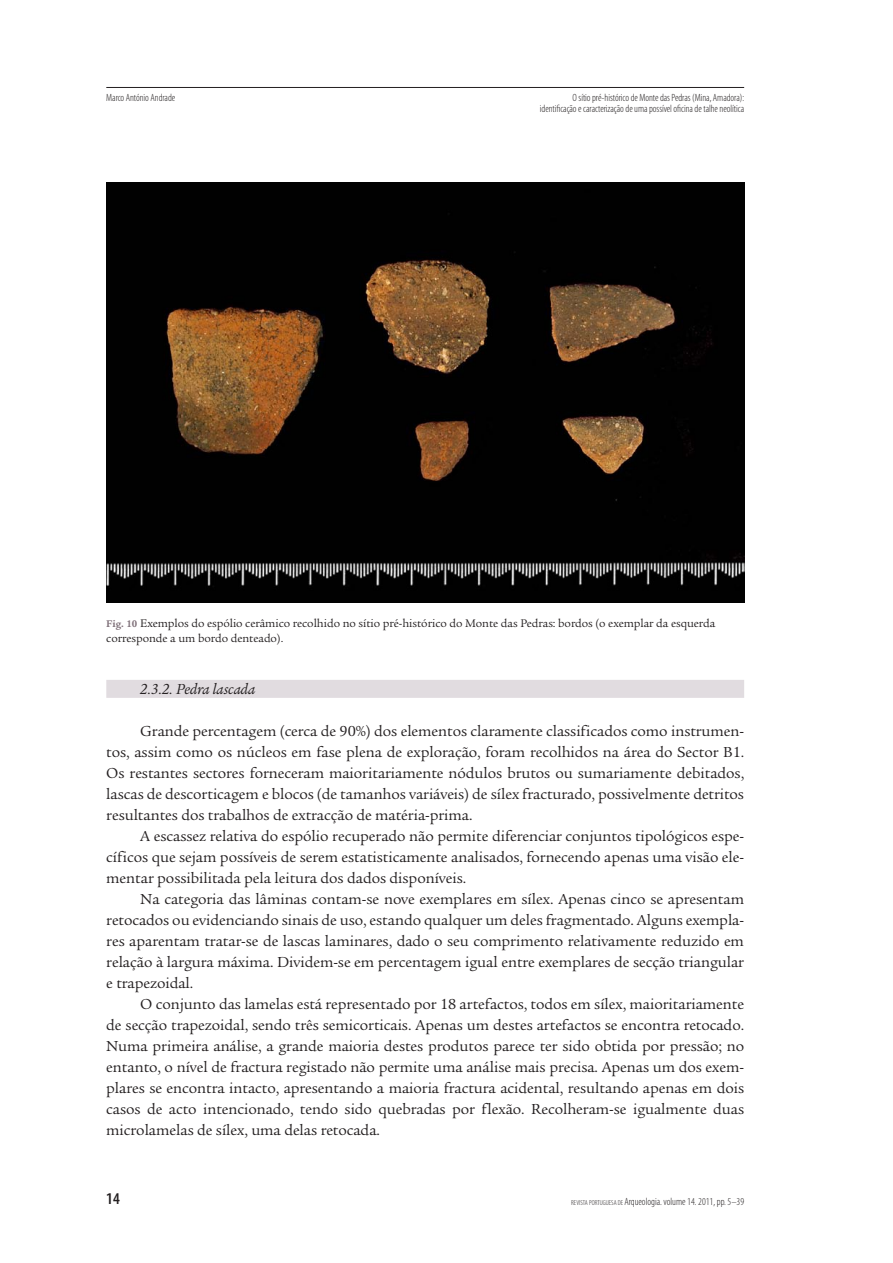
<style>
.page{position:relative;width:893px;height:1263px;background:#fff}
.page>*{position:absolute;margin:0;border:0;box-sizing:border-box;transform-origin:0 0}
.t1{font:600 condensed 16.5px "Myriad Pro";color:#231f20}
.t2{font:15.75px/21px "Legacy Serif";letter-spacing:-.005em;color:#231f20;text-align:justify}
.t3{font:italic 15.75px "Legacy Serif";letter-spacing:-.005em;color:#231f20}
.t4{font:12px/15px "Legacy Serif";letter-spacing:-.005em;color:#231f20}
.t5{font:300 condensed 10.5px/10.5px "Myriad Pro";letter-spacing:-.005em;color:#231f20;text-align:right}
.s1{font-weight:700;font-size:10.5px;color:#80717a}
.s2{font-size:7.2px}
</style>
<div class="page">
<hr style="left:106px;top:87px;width:638px;height:1px;background:#231f20">
<div style="left:106px;top:680px;width:638px;height:18px;background:#e1dce0"></div>
<img style="left:106px;top:183px;width:638px;height:420px">
<p class="t5" style="left:106px;top:93px;width:71px">Marco António Andrade</p>
<p class="t5" style="left:540px;top:93px;width:206px">O sítio pré‑histórico de Monte das Pedras (Mina, Amadora): identificação e caracterização de uma possível oficina de talhe neolítica</p>
<p class="t4" style="left:106px;top:615px;width:611px"><span class="s1">Fig. 10</span> Exemplos do espólio cerâmico recolhido no sítio pré‑histórico do Monte das Pedras: bordos (o exemplar da esquerda corresponde a um bordo denteado).</p>
<p class="t3" style="left:140px;top:680px;width:117px">2.3.2. Pedra lascada</p>
<p class="t2" style="left:106px;top:720px;width:639px;text-indent:34px">Grande percentagem (cerca de 90%) dos elementos claramente classificados como instrumen‑ tos, assim como os núcleos em fase plena de exploração, foram recolhidos na área do Sector B1.<br>Os restantes sectores forneceram maioritariamente nódulos brutos ou sumariamente debitados, lascas de descorticagem e blocos (de tamanhos variáveis) de sílex fracturado, possivelmente detritos resultantes dos trabalhos de extracção de matéria‑prima.</p>
<p class="t2" style="left:106px;top:825px;width:639px;text-indent:34px">A escassez relativa do espólio recuperado não permite diferenciar conjuntos tipológicos espe‑ cíficos que sejam possíveis de serem estatisticamente analisados, fornecendo apenas uma visão ele‑ mentar possibilitada pela leitura dos dados disponíveis.</p>
<p class="t2" style="left:106px;top:888px;width:639px;text-indent:34px">Na categoria das lâminas contam‑se nove exemplares em sílex. Apenas cinco se apresentam retocados ou evidenciando sinais de uso, estando qualquer um deles fragmentado. Alguns exempla‑ res aparentam tratar‑se de lascas laminares, dado o seu comprimento relativamente reduzido em relação à largura máxima. Dividem‑se em percentagem igual entre exemplares de secção triangular e trapezoidal.</p>
<p class="t2" style="left:106px;top:993px;width:639px;text-indent:34px">O conjunto das lamelas está representado por 18 artefactos, todos em sílex, maioritariamente de secção trapezoidal, sendo três semicorticais. Apenas um destes artefactos se encontra retocado.<br>Numa primeira análise, a grande maioria destes produtos parece ter sido obtida por pressão; no entanto, o nível de fractura registado não permite uma análise mais precisa. Apenas um dos exem‑ plares se encontra intacto, apresentando a maioria fractura acidental, resultando apenas em dois casos de acto intencionado, tendo sido quebradas por flexão. Recolheram‑se igualmente duas microlamelas de sílex, uma delas retocada.</p>
<p class="t1" style="left:106px;top:1188px;width:15px">14</p>
<p class="t5" style="left:571px;top:1196px;width:174px"><span class="s2">REVISTA PORTUGUESA DE</span> Arqueologia. volume 14. 2011, pp. 5–39</p>
</div>
